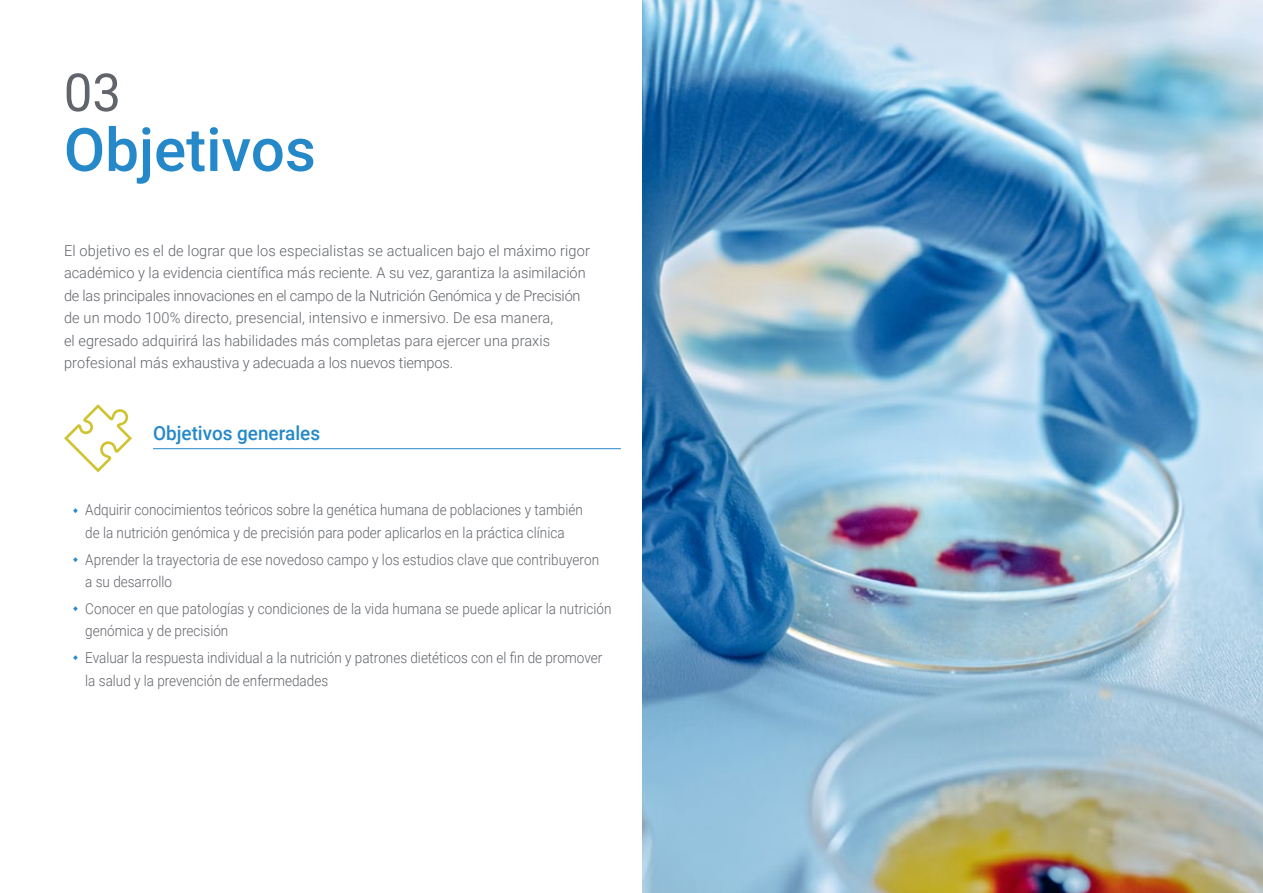
<style>
.page{position:relative;width:1263px;height:893px;background:#fff}
.page>*{position:absolute;margin:0;border:0;box-sizing:border-box;transform-origin:0 0}
.t1{font:500 60px "Roboto";color:#2488c9}
.t2{font:52.5px "Roboto";color:#61646a}
.t3{font:500 19.5px "Roboto";color:#2488c9}
.t4{font:300 15px/22.5px "Roboto";color:#61646a;scale:.9 1}
.t5{font:300 15px/22.5px "Roboto";color:#61646a}
</style>
<div class="page">
<img style="left:642px;top:0;width:621px;height:893px">
<hr style="left:153px;top:448px;width:468px;height:1px;background:#2488c9">
<svg style="left:64px;top:404px;width:68px;height:68px"></svg>
<h2 class="t2" style="left:64px;top:56px;width:59px">03</h2>
<h1 class="t1" style="left:64px;top:108px;width:254px">Objetivos</h1>
<p class="t5" style="left:64px;top:239px;width:527px">El objetivo es el de lograr que los especialistas se actualicen bajo el máximo rigor académico y la evidencia científica más reciente. A su vez, garantiza la asimilación de las principales innovaciones en el campo de la Nutrición Genómica y de Precisión de un modo 100% directo, presencial, intensivo e inmersivo. De esa manera,<br>el egresado adquirirá las habilidades más completas para ejercer una praxis profesional más exhaustiva y adecuada a los nuevos tiempos.</p>
<h3 class="t3" style="left:153px;top:420px;width:169px">Objetivos generales</h3>
<p class="t4" style="left:85px;top:498px;width:554px">Adquirir conocimientos teóricos sobre la genética humana de poblaciones y también de la nutrición genómica y de precisión para poder aplicarlos en la práctica clínica</p>
<p class="t4" style="left:85px;top:548px;width:572px">Aprender la trayectoria de ese novedoso campo y los estudios clave que contribuyeron a su desarrollo</p>
<p class="t4" style="left:85px;top:597px;width:586px">Conocer en que patologías y condiciones de la vida humana se puede aplicar la nutrición genómica y de precisión</p>
<p class="t4" style="left:85px;top:646px;width:576px">Evaluar la respuesta individual a la nutrición y patrones dietéticos con el fin de promover la salud y la prevención de enfermedades</p>
</div>
